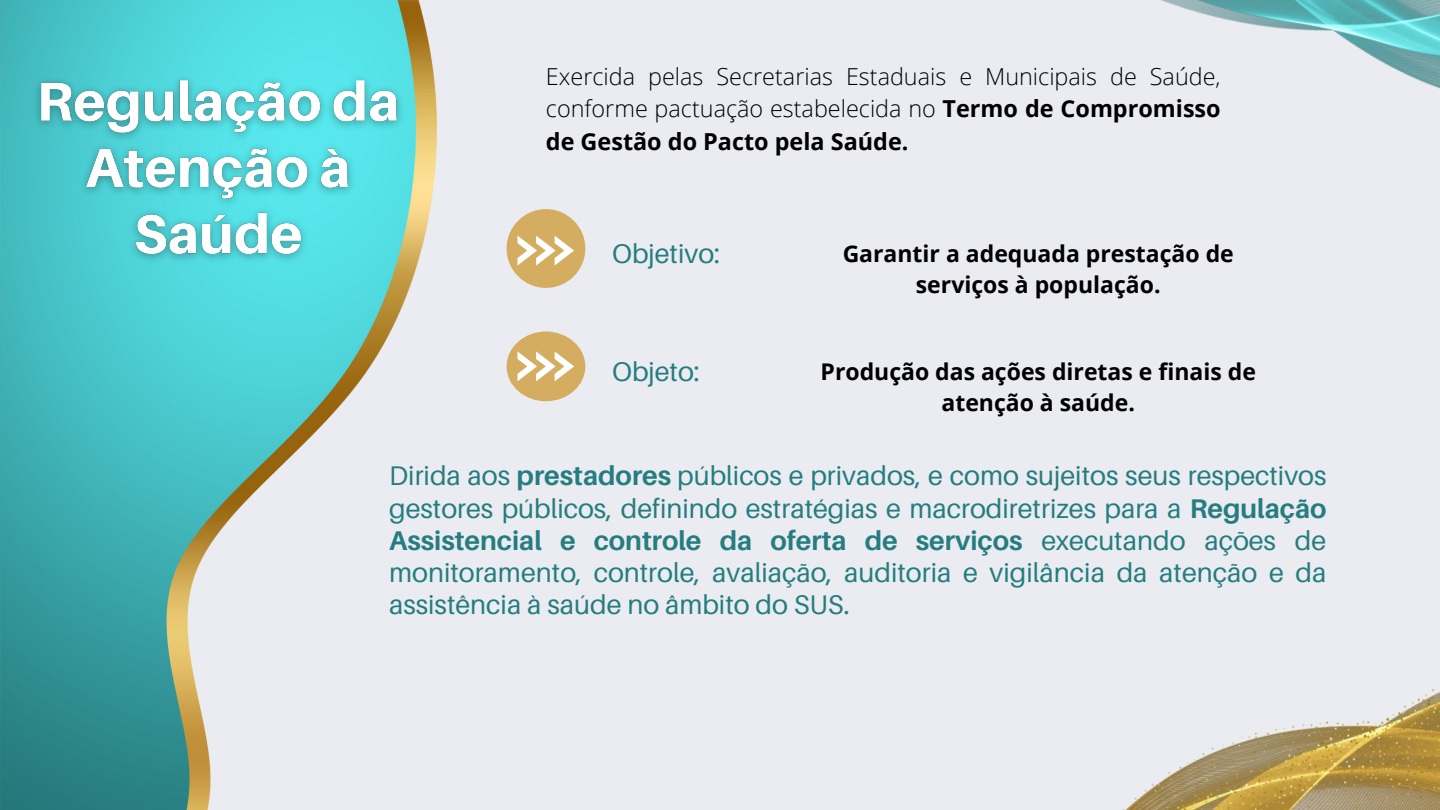
<style>
.page{position:relative;width:1440px;height:810px;background:#eaecf2}
.page>*{position:absolute;margin:0;border:0;box-sizing:border-box;transform-origin:0 0}
.t1{font:27px/32.2px "Aileron";color:#257d7f;text-align:justify}
.t2{font:300 23.4px/32.5px "Open Sans";color:#000;text-align:justify}
.t3{font:700 23px/31.5px "Open Sans";color:#000;text-align:center}
.s1{font-weight:700}
</style>
<div class="page">
<img style="left:1123px;top:689px;width:317px;height:121px">
<div style="left:507px;top:209px;width:78px;height:79px;background:#d5ad61;border-radius:50%"></div>
<img style="left:0;top:0;width:436px;height:810px">
<img style="left:1161px;top:0;width:279px;height:89px">
<svg style="left:517px;top:236px;width:57px;height:30px"></svg>
<img style="left:23px;top:56px;width:390px;height:226px">
<div style="left:507px;top:332px;width:78px;height:69px;background:#d5ad61;border-radius:50%"></div>
<svg style="left:517px;top:351px;width:57px;height:30px"></svg>
<p class="t2" style="left:546px;top:59px;width:676px">Exercida pelas Secretarias Estaduais e Municipais de Saúde, conforme pactuação estabelecida no <span class="s1">Termo de Compromisso de Gestão do Pacto pela Saúde.</span></p>
<p class="t1" style="left:612px;top:237px;width:110px">Objetivo:</p>
<p class="t3" style="left:843px;top:237px;width:393px">Garantir a adequada prestação de serviços à população.</p>
<p class="t1" style="left:612px;top:355px;width:89px">Objeto:</p>
<p class="t3" style="left:821px;top:355px;width:437px">Produção das ações diretas e finais de atenção à saúde.</p>
<p class="t1" style="left:389px;top:459px;width:939px">Dirida aos <span class="s1">prestadores</span> públicos e privados, e como sujeitos seus respectivos gestores públicos, definindo estratégias e macrodiretrizes para a <span class="s1">Regulação Assistencial e controle da oferta de serviços</span> executando ações de monitoramento, controle, avaliação, auditoria e vigilância da atenção e da assistência à saúde no âmbito do SUS.</p>
</div>
